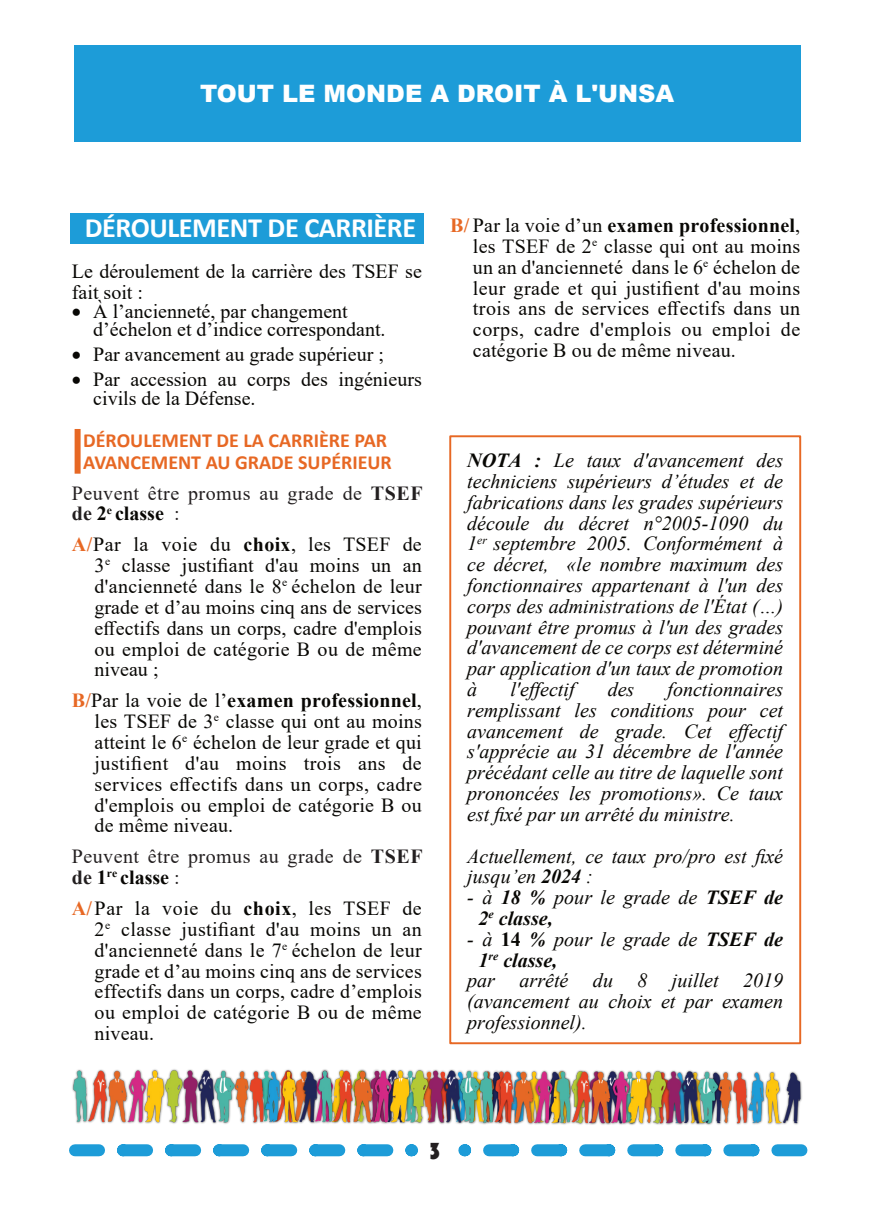
<style>
.page{position:relative;width:874px;height:1225px;background:#fff}
.page>*{position:absolute;margin:0;border:0;box-sizing:border-box;transform-origin:0 0}
.t1{font:700 28px "Calibri";letter-spacing:-.015em;color:#fff}
.t2{font:900 24px "Arial";color:#fff}
.t3{font:24px "Bauhaus 93";color:#231f20}
.t4{font:20px/20.8px "Times New Roman";letter-spacing:.005em;color:#080704;text-align:justify}
.t5{font:italic 20px/20.8px "Times New Roman";color:#080704;text-align:justify}
.t6{font:20px/20.8px "Times New Roman";letter-spacing:.02em;color:#231f20}
.t7{font:700 20px/22px "Calibri";color:#e76824}
.t8{font:italic 700 20px/20.8px "Times New Roman";color:#080704}
.s1{font-weight:700}
.s2{font-weight:700;color:#080704}
.s3{font-weight:700;color:#e76824}
.s4{font-weight:400}
.s5{font-weight:700;font-style:normal}
</style>
<div class="page">
<div style="left:74px;top:45px;width:725px;height:97px;background:#1d9cd8"></div>
<svg style="left:75px;top:1144px;width:337px;height:12px"></svg>
<svg style="left:464px;top:1144px;width:337px;height:12px"></svg>
<div style="left:70px;top:214px;width:353px;height:30px;background:#1d9cd8"></div>
<div style="left:75px;top:429px;width:6px;height:45px;background:#e76824"></div>
<img style="left:72px;top:1069px;width:730px;height:56px">
<div style="left:449px;top:435px;width:351px;height:609px;border:2px solid #e76824"></div>
<p class="t2" style="left:200px;top:85px;width:475px">TOUT LE MONDE A DROIT À L'UNSA</p>
<h1 class="t1" style="left:85px;top:216px;width:333px">DÉROULEMENT DE CARRIÈRE</h1>
<p class="t4" style="left:72px;top:263px;width:351px">Le déroulement de la carrière des TSEF se fait soit :</p>
<p class="t4" style="left:93px;top:303px;width:294px;line-height:18.8px">À l’ancienneté, par changement d’échelon et d’indice correspondant.</p>
<p class="t4" style="left:93px;top:344px;width:330px;line-height:24.8px">Par avancement au grade supérieur ;<br>Par accession au corps des ingénieurs</p>
<p class="t4" style="left:93px;top:389px;width:164px">civils de la Défense.</p>
<p class="t7" style="left:83px;top:431px;width:310px">DÉROULEMENT DE LA CARRIÈRE PAR<br>AVANCEMENT AU GRADE SUPÉRIEUR</p>
<p class="t6" style="left:72px;top:484px;width:352px">Peuvent être promus au grade de <span class="s1">TSEF de</span> <span class="s2">2</span><sup>e</sup> <span class="s2">classe</span> :</p>
<p class="t4" style="left:95px;top:536px;width:328px;text-indent:-23px"><span class="s3">A/</span>Par la voie du <span class="s1">choix</span>, les TSEF de 3<sup>e</sup> classe justifiant d'au moins un an d'ancienneté dans le 8<sup>e</sup> échelon de leur grade et d’au moins cinq ans de services effectifs dans un corps, cadre d'emplois ou emploi de catégorie B ou de même niveau ;</p>
<p class="t4" style="left:95px;top:692px;width:328px;text-indent:-23px"><span class="s3">B/</span>Par la voie de l’<span class="s1">examen professionnel</span>, les TSEF de 3<sup>e</sup> classe qui ont au moins atteint le 6<sup>e</sup> échelon de leur grade et qui justifient d'au moins trois ans de services effectifs dans un corps, cadre d'emplois ou emploi de catégorie B ou de même niveau.</p>
<p class="t6" style="left:72px;top:848px;width:352px">Peuvent être promus au grade de <span class="s1">TSEF de</span> <span class="s2">1</span><sup>re</sup> <span class="s2">classe</span> :</p>
<p class="t4" style="left:95px;top:899px;width:328px;text-indent:-23px"><span class="s3">A/</span>Par la voie du <span class="s1">choix</span>, les TSEF de 2<sup>e</sup> classe justifiant d'au moins un an d'ancienneté dans le 7<sup>e</sup> échelon de leur grade et d’au moins cinq ans de services effectifs dans un corps, cadre d’emplois ou emploi de catégorie B ou de même niveau.</p>
<p class="t4" style="left:472px;top:217px;width:328px;text-indent:-23px"><span class="s3">B/</span> Par la voie d’un <span class="s1">examen professionnel</span>, les TSEF de 2<sup>e</sup> classe qui ont au moins un an d'ancienneté dans le 6<sup>e</sup> échelon de leur grade et qui justifient d'au moins trois ans de services effectifs dans un corps, cadre d'emplois ou emploi de catégorie B ou de même niveau.</p>
<p class="t5" style="left:467px;top:452px;width:317px"><span class="s1">NOTA :</span> Le taux d'avancement des techniciens supérieurs d’études et de fabrications dans les grades supérieurs découle du décret n°2005-1090 du 1<sup>er</sup> septembre 2005. Conformément à ce décret, «le nombre maximum des fonctionnaires appartenant à l'un des corps des administrations de l'État (…) pouvant être promus à l'un des grades d'avancement de ce corps est déterminé par application d'un taux de promotion à</p>
<p class="t5" style="left:467px;top:681px;width:317px;text-indent:200px">fonctionnaires remplissant les conditions pour cet avancement de grade. Cet effectif s'apprécie au 31 décembre de l'année précédant celle au titre de laquelle sont prononcées les promotions». Ce taux est fixé par un arrêté du ministre.</p>
<p class="t5" style="left:467px;top:847px;width:317px">Actuellement, ce taux pro/pro est fixé jusqu’en <span class="s1">2024</span> :</p>
<p class="t8" style="left:478px;top:889px;width:306px;text-indent:-11px"><span class="s4">- à</span> 18 % <span class="s4">pour le grade de</span> TSEF de<br>2<sup>e</sup> classe,</p>
<p class="t5" style="left:467px;top:930px;width:317px">- à <span class="s5">14</span> <span class="s1">%</span> pour le grade de <span class="s1">TSEF de</span></p>
<p class="t8" style="left:478px;top:951px;width:80px">1<sup>re</sup> classe,</p>
<p class="t5" style="left:467px;top:972px;width:317px">par arrêté du 8 juillet 2019</p>
<p class="t5" style="left:467px;top:993px;width:317px">(avancement au choix et par examen</p>
<p class="t5" style="left:467px;top:1013px;width:121px">professionnel).</p>
<p class="t5" style="left:510px;top:681px;width:66px">l'effectif</p>
<p class="t5" style="left:607px;top:681px;width:28px">des</p>
<p class="t3" style="left:428px;top:1137px;width:15px">3</p>
</div>
